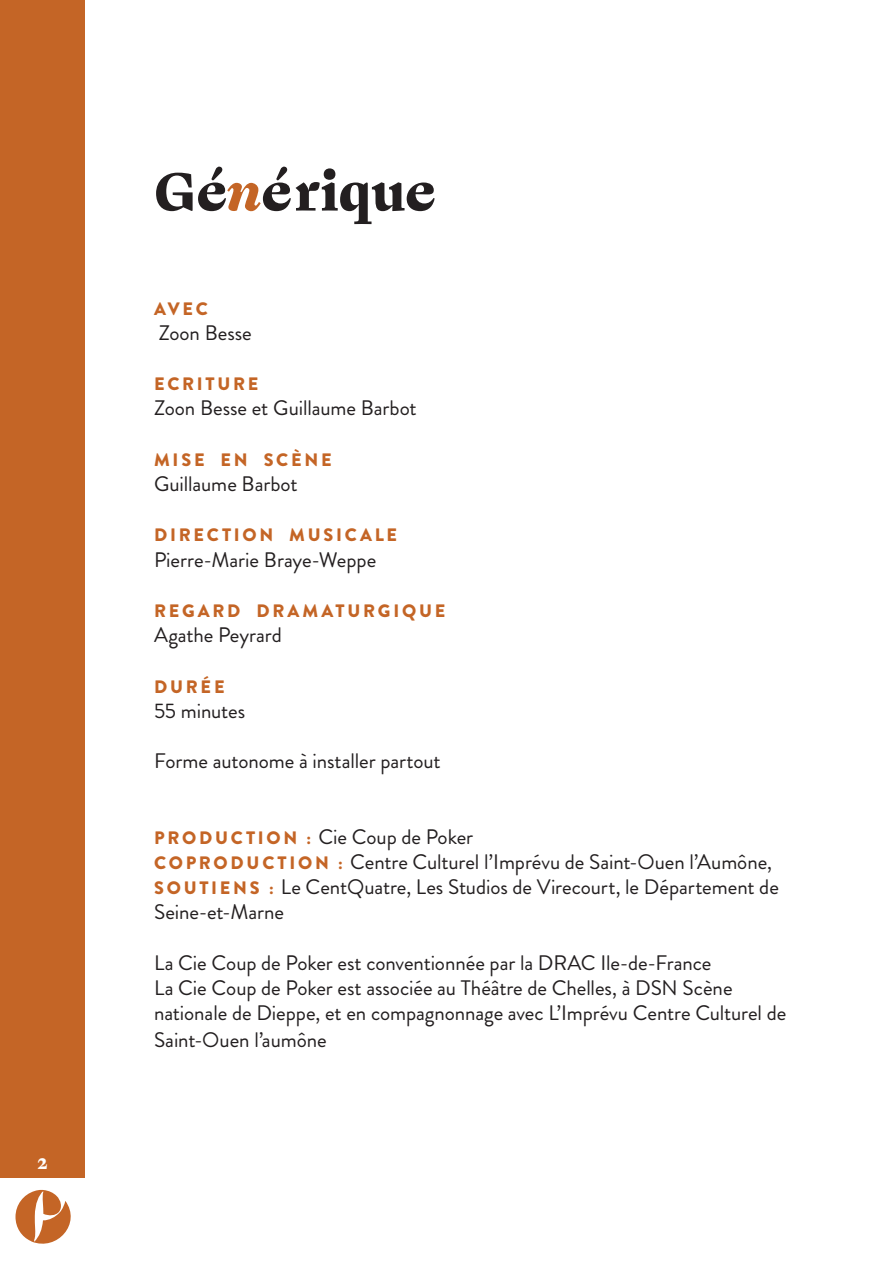
<style>
.page{position:relative;width:893px;height:1263px;background:#fff}
.page>*{position:absolute;margin:0;border:0;box-sizing:border-box;transform-origin:0 0}
.t1{font:800 54px "Ogg Text";letter-spacing:-.01em;color:#231f20}
.t2{font:21px/25.2px "Brandon Grotesque";letter-spacing:-.005em;color:#231f20}
.t3{font:900 18px "Brandon Grotesque";letter-spacing:.15em;color:#c46526}
.t4{font:800 18px "Ogg Text";color:#fff}
.s1{font-style:italic;color:#c46526}
.s2{font-weight:900;font-size:18px;color:#c46526}
</style>
<div class="page">
<div style="left:0;top:0;width:85px;height:1178px;background:#c46526"></div>
<svg style="left:15px;top:1190px;width:56px;height:54px"></svg>
<p class="t4" style="left:37px;top:1151px;width:12px">2</p>
<h1 class="t1" style="left:154px;top:156px;width:283px">Gé<span class="s1">n</span>érique</h1>
<p class="t3" style="left:154px;top:296px;width:55px">AVEC</p>
<p class="t2" style="left:159px;top:320px;width:95px">Zoon Besse</p>
<p class="t3" style="left:154px;top:371px;width:106px">ECRITURE</p>
<p class="t2" style="left:154px;top:396px;width:264px">Zoon Besse et Guillaume Barbot</p>
<p class="t3" style="left:154px;top:447px;width:179px">MISE EN SCÈNE</p>
<p class="t2" style="left:154px;top:471px;width:145px">Guillaume Barbot</p>
<p class="t3" style="left:154px;top:522px;width:244px">DIRECTION MUSICALE</p>
<p class="t2" style="left:154px;top:547px;width:224px">Pierre-Marie Braye-Weppe</p>
<p class="t3" style="left:154px;top:598px;width:293px">REGARD DRAMATURGIQUE</p>
<p class="t2" style="left:154px;top:623px;width:129px">Agathe Peyrard</p>
<p class="t3" style="left:154px;top:674px;width:72px">DURÉE</p>
<p class="t2" style="left:154px;top:698px;width:93px">55 minutes</p>
<p class="t2" style="left:154px;top:749px;width:288px">Forme autonome à installer partout</p>
<p class="t2" style="left:154px;top:824px;width:626px"><span class="s2">PRO DU C TIO N :</span> Cie Coup de Poker<br><span class="s2">CO PRO DU C TIO N :</span> Centre Culturel l’Imprévu de Saint-Ouen l’Aumône, <span class="s2">SO UTIE N S :</span> Le CentQuatre, Les Studios de Virecourt, le Département de Seine-et-Marne</p>
<p class="t2" style="left:154px;top:950px;width:634px;line-height:25.8px">La Cie Coup de Poker est conventionnée par la DRAC Ile-de-France<br>La Cie Coup de Poker est associée au Théâtre de Chelles, à DSN Scène nationale de Dieppe, et en compagnonnage avec L’Imprévu Centre Culturel de Saint-Ouen l’aumône</p>
</div>
